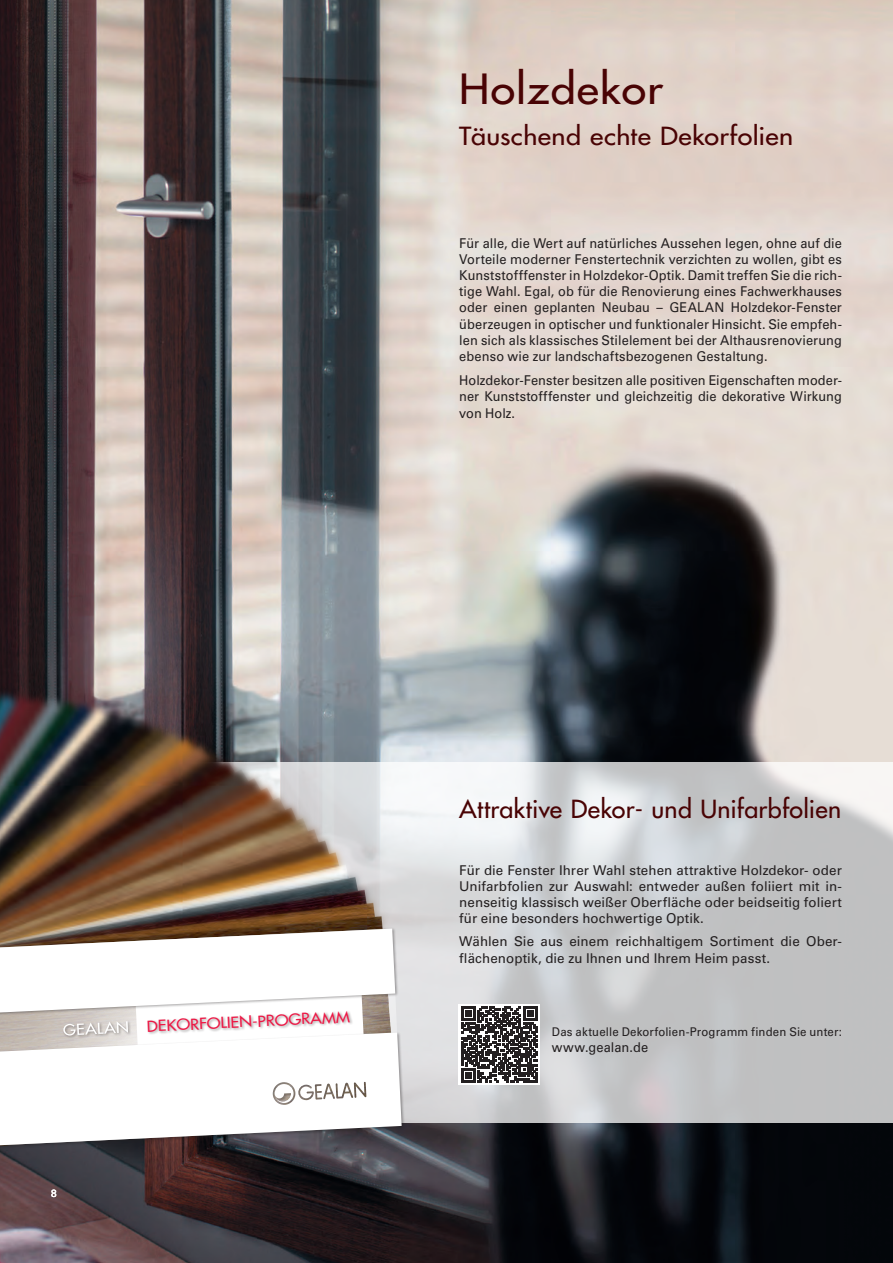
<style>
.page{position:relative;width:893px;height:1263px;background:#fff}
.page>*{position:absolute;margin:0;border:0;box-sizing:border-box;transform-origin:0 0}
.t1{font:500 40.5px "Futura CE";letter-spacing:.025em;color:#490304;scale:1.11 1}
.t2{font:24.3px "Futura LT";letter-spacing:.015em;color:#490304}
.t3{font:24.3px "Futura LT";letter-spacing:.015em;color:#490304;scale:1.11 1}
.t4{font:500 14.85px "Futura CE";color:#ed1845;scale:1.11 1}
.t5{font:13.5px/16px "Univers LT";letter-spacing:.005em;color:#231f20;text-align:justify;scale:.95 1}
.t6{font:13.5px/16px "Univers LT";letter-spacing:.005em;color:#231f20;text-align:justify}
.t7{font:12px "Univers LT";letter-spacing:.01em;color:#231f20;scale:.95 1}
.t8{font:500 10.5px "Univers CE";color:#fff;scale:.95 1}
</style>
<div class="page">
<img style="left:0;top:0;width:893px;height:1263px">
<svg style="left:425px;top:763px;width:468px;height:360px;background:#ccced0"></svg>
<div style="left:459px;top:1004px;width:81px;height:81px;background:#fff"></div>
<svg style="left:461px;top:1006px;width:76px;height:77px"></svg>
<img style="left:0;top:602px;width:425px;height:638px">
<div style="left:0;top:927px;width:405px;height:222px;background:#231f20;opacity:.4"></div>
<svg style="left:0;top:928px;width:395px;height:104px"></svg>
<svg style="left:0;top:1032px;width:402px;height:113px"></svg>
<h1 class="t1" style="left:459px;top:60px;width:185px">Holzdekor</h1>
<h2 class="t3" style="left:459px;top:120px;width:302px">Täuschend echte Dekorfolien</h2>
<p class="t5" style="left:459px;top:235px;width:404px">Für alle, die Wert auf natürliches Aussehen legen, ohne auf die Vorteile moderner Fenstertechnik verzichten zu wollen, gibt es Kunststofffenster in Holzdekor-Optik. Damit treffen Sie die rich&shy;tige Wahl. Egal, ob für die Renovierung eines Fachwerkhauses oder einen geplanten Neubau – GEALAN Holzdekor-Fenster überzeugen in optischer und funktionaler Hinsicht. Sie empfeh&shy;len sich als klassisches Stilelement bei der Althausrenovierung ebenso wie zur landschaftsbezogenen Gestaltung.</p>
<p class="t5" style="left:459px;top:373px;width:404px">Holzdekor-Fenster besitzen alle positiven Eigenschaften moder&shy;ner Kunststofffenster und gleichzeitig die dekorative Wirkung von Holz.</p>
<p class="t8" style="left:51px;top:1187px;width:7px">8</p>
<p class="t4" style="left:146px;top:1016px;width:184px;rotate:-3deg">DEKORFOLIEN-PROGRAMM</p>
<h2 class="t2" style="left:459px;top:793px;width:383px">Attraktive Dekor- und Unifarbfolien</h2>
<p class="t6" style="left:459px;top:862px;width:384px">Für die Fenster Ihrer Wahl stehen attraktive Holzdekor- oder Unifarbfolien zur Auswahl: entweder außen foliiert mit in&shy;nenseitig klassisch weißer Oberfläche oder beidseitig foliert für eine besonders hochwertige Optik.</p>
<p class="t6" style="left:459px;top:934px;width:384px">Wählen Sie aus einem reichhaltigem Sortiment die Ober&shy;flächenoptik, die zu Ihnen und Ihrem Heim passt.</p>
<p class="t7" style="left:552px;top:1024px;width:307px">Das aktuelle Dekorfolien-Programm finden Sie unter:</p>
<p class="t5" style="left:552px;top:1039px;width:103px">www.gealan.de</p>
</div>
